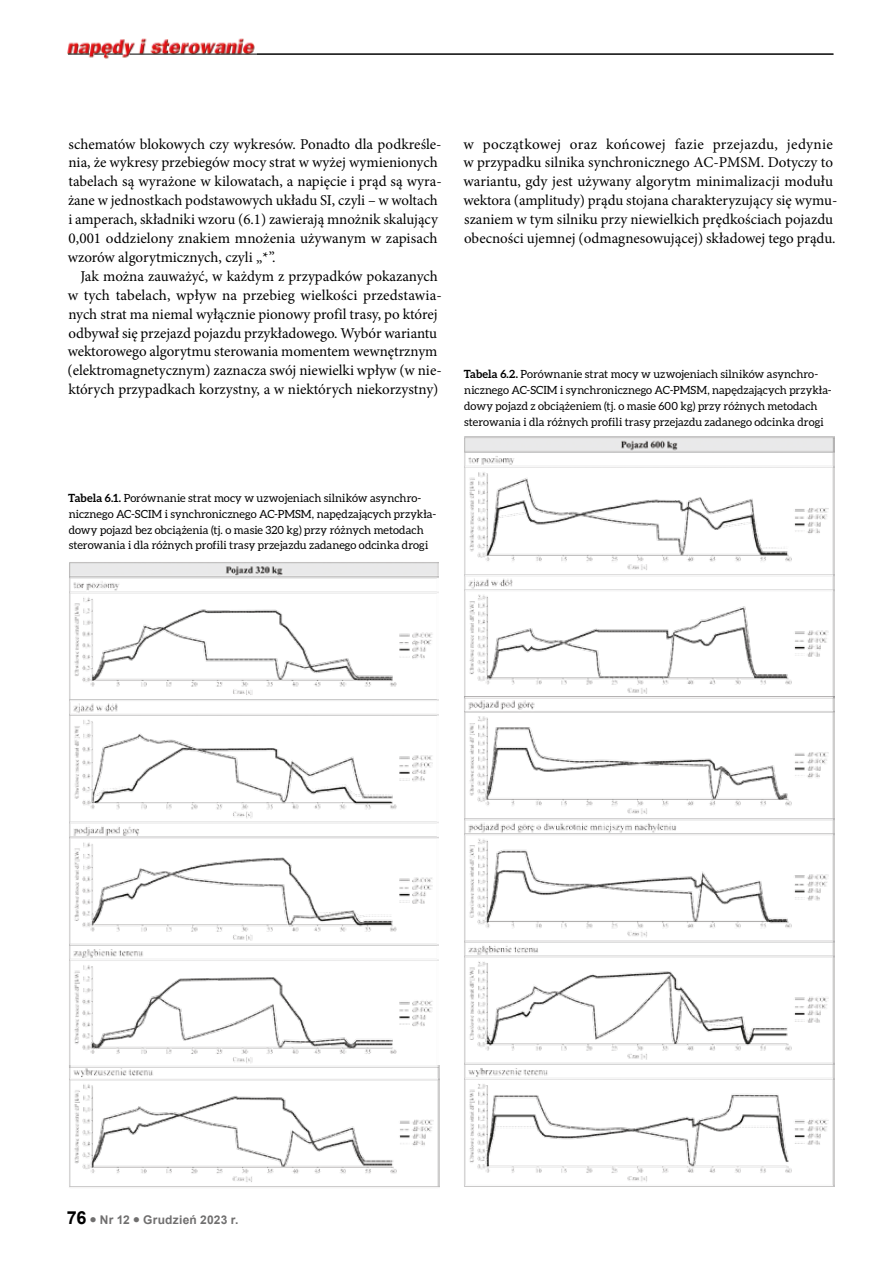
<style>
.page{position:relative;width:893px;height:1263px;background:#fff}
.page>*{position:absolute;margin:0;border:0;box-sizing:border-box;transform-origin:0 0}
.t1{font:15px/18.9px "Minion Pro";color:#000}
.t2{font:700 12px "Arial";letter-spacing:.02em;color:#706f6f}
.t3{font:11.25px/15.9px "Aleo";letter-spacing:.005em;color:#000}
.s1{font-weight:700}
.s2{font-size:18px;color:#000}
</style>
<div class="page">
<img style="left:67px;top:38px;width:190px;height:21px">
<hr style="left:129px;top:54px;width:704px;height:1px;background:#000">
<svg style="left:68px;top:54px;width:55px;height:1px"></svg>
<img style="left:69px;top:1067px;width:370px;height:121px">
<img style="left:464px;top:436px;width:371px;height:751px">
<img style="left:69px;top:562px;width:370px;height:505px">
<p class="t1" style="left:68px;top:134px;width:375px">schematów blokowych czy wykresów. Ponadto dla podkreśle&shy;nia, że wykresy przebiegów mocy strat w wyżej wymienionych tabelach są wyrażone w kilowatach, a napięcie i prąd są wyra&shy;żane w jednostkach podstawowych układu SI, czyli – w woltach i amperach, składniki wzoru (6.1) zawierają mnożnik skalujący 0,001 oddzielony znakiem mnożenia używanym w zapisach wzorów algorytmicznych, czyli „*”.</p>
<p class="t1" style="left:68px;top:267px;width:376px;text-align:center">Jak można zauważyć, w każdym z przypadków pokazanych<br>w tych tabelach, wpływ na przebieg wielkości przedstawia&shy;nych strat ma niemal wyłącznie pionowy profil trasy, po której odbywał się przejazd pojazdu przykładowego. Wybór wariantu wektorowego algorytmu sterowania momentem wewnętrznym (elektromagnetycznym) zaznacza swój niewielki wpływ (w nie&shy;których przypadkach korzystny, a w niektórych niekorzystny)</p>
<p class="t1" style="left:463px;top:134px;width:375px">w początkowej oraz końcowej fazie przejazdu, jedynie w przypadku silnika synchronicznego AC-PMSM. Dotyczy to wariantu, gdy jest używany algorytm minimalizacji modułu wektora (amplitudy) prądu stojana charakteryzujący się wymu&shy;szaniem w tym silniku przy niewielkich prędkościach pojazdu obecności ujemnej (odmagnesowującej) składowej tego prądu.</p>
<p class="t3" style="left:464px;top:366px;width:370px"><span class="s1">Tabela 6.2.</span> Porównanie strat mocy w uzwojeniach silników asynchro&shy;nicznego AC-SCIM i synchronicznego AC-PMSM, napędzających przykła&shy;dowy pojazd z obciążeniem (tj. o masie 600 kg) przy różnych metodach sterowania i dla różnych profili trasy przejazdu zadanego odcinka drogi</p>
<p class="t3" style="left:68px;top:490px;width:370px"><span class="s1">Tabela 6.1.</span> Porównanie strat mocy w uzwojeniach silników asynchro&shy;nicznego AC-SCIM i synchronicznego AC-PMSM, napędzających przykła&shy;dowy pojazd bez obciążenia (tj. o masie 320 kg) przy różnych metodach sterowania i dla różnych profili trasy przejazdu zadanego odcinka drogi</p>
<p class="t2" style="left:67px;top:1211px;width:173px"><span class="s2">76</span> ● Nr 12 ● Grudzień 2023 r.</p>
</div>
